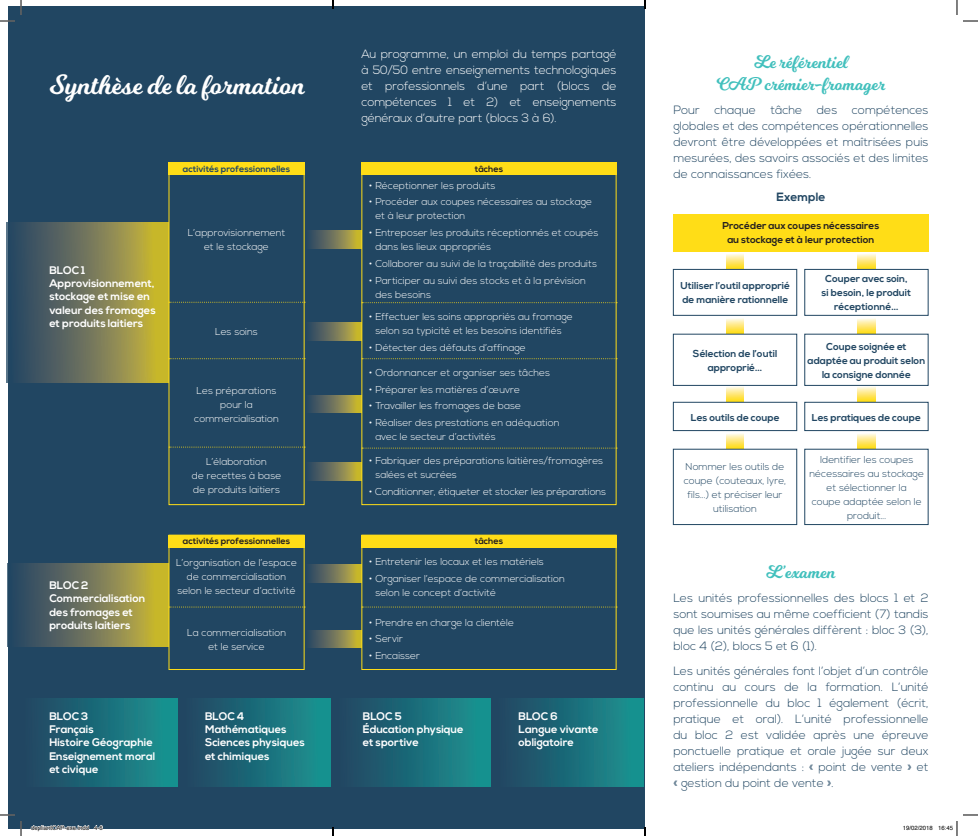
<style>
.page{position:relative;width:978px;height:836px;background:#fff}
.page>*{position:absolute;margin:0;border:0;box-sizing:border-box;transform-origin:0 0}
.t1{font:27.4px "Milkshake";color:#fff}
.t2{font:18px/21.6px "Milkshake";color:#42c0bd;text-align:center}
.t3{font:300 12px/16px "Nexa";color:#214662;text-align:justify}
.t4{font:300 12px/16px "Nexa";letter-spacing:-.01em;color:#fff;text-align:justify}
.t5{font:700 12px "Nexa";color:#214662}
.t6{font:700 11px/13.2px "Nexa";color:#fff}
.t7{font:300 10px/14px "Nexa";color:#fff;text-align:center}
.t8{font:700 10px/14px "Nexa";color:#214662;text-align:center}
.t9{font:300 10px/14px "Nexa";color:#214662;text-align:center}
.t10{font:700 10px/14px "Nexa";color:#231f20;text-align:center}
.t11{font:700 9px "Nexa";color:#231f20}
.t12{font:700 9px "Nexa";color:#214662}
.t13{font:6px "Helvetica";color:#000}
</style>
<div class="page">
<svg style="left:726px;top:251px;width:17px;height:18px"></svg>
<svg style="left:726px;top:386px;width:17px;height:16px"></svg>
<svg style="left:726px;top:431px;width:17px;height:18px"></svg>
<svg style="left:726px;top:318px;width:17px;height:16px"></svg>
<svg style="left:857px;top:251px;width:18px;height:18px"></svg>
<svg style="left:857px;top:386px;width:18px;height:16px"></svg>
<svg style="left:857px;top:431px;width:18px;height:18px"></svg>
<svg style="left:857px;top:318px;width:18px;height:16px"></svg>
<div style="left:673px;top:214px;width:255px;height:37px;background:#ffdd17"></div>
<div style="left:672px;top:269px;width:125px;height:47px;border:1px solid #214662"></div>
<div style="left:672px;top:402px;width:125px;height:29px;border:1px solid #214662"></div>
<div style="left:672px;top:449px;width:125px;height:76px;border:1px solid #214662"></div>
<div style="left:804px;top:449px;width:124px;height:76px;border:1px solid #214662"></div>
<div style="left:672px;top:334px;width:125px;height:52px;border:1px solid #214662"></div>
<div style="left:804px;top:269px;width:124px;height:47px;border:1px solid #214662"></div>
<div style="left:804px;top:402px;width:124px;height:29px;border:1px solid #214662"></div>
<div style="left:804px;top:334px;width:124px;height:52px;border:1px solid #214662"></div>
<div style="left:8px;top:7px;width:637px;height:822px;background:#214662"></div>
<svg style="left:7px;top:222px;width:161px;height:160px;background:#757a54"></svg>
<svg style="left:19px;top:564px;width:149px;height:82px;background:#7b7d53"></svg>
<div style="left:21px;top:699px;width:156px;height:87px;background:linear-gradient(to right,#214360,#189492)"></div>
<div style="left:335px;top:699px;width:155px;height:87px;background:linear-gradient(to right,#214360,#189592)"></div>
<div style="left:182px;top:699px;width:149px;height:87px;background:linear-gradient(to right,#214360,#189592)"></div>
<div style="left:495px;top:699px;width:148px;height:87px;background:linear-gradient(to right,#214360,#189491)"></div>
<svg style="left:304px;top:231px;width:57px;height:17px"></svg>
<svg style="left:304px;top:564px;width:57px;height:18px"></svg>
<svg style="left:304px;top:323px;width:57px;height:17px"></svg>
<svg style="left:304px;top:630px;width:57px;height:17px"></svg>
<svg style="left:304px;top:395px;width:57px;height:18px"></svg>
<svg style="left:304px;top:462px;width:57px;height:18px"></svg>
<div style="left:168px;top:162px;width:136px;height:13px;background:#ffdd17"></div>
<div style="left:168px;top:534px;width:136px;height:13px;background:#ffdd17"></div>
<div style="left:361px;top:162px;width:255px;height:13px;background:#ffdd17"></div>
<div style="left:361px;top:534px;width:255px;height:13px;background:#ffdd17"></div>
<div style="left:168px;top:162px;width:136px;height:343px;border:1px solid #ffdd17"></div>
<div style="left:168px;top:534px;width:136px;height:136px;border:1px solid #ffdd17"></div>
<div style="left:361px;top:162px;width:255px;height:343px;border:1px solid #ffdd17"></div>
<div style="left:361px;top:534px;width:255px;height:136px;border:1px solid #ffdd17"></div>
<svg style="left:169px;top:302px;width:136px;height:1px"></svg>
<svg style="left:169px;top:606px;width:136px;height:1px"></svg>
<svg style="left:362px;top:302px;width:255px;height:1px"></svg>
<svg style="left:362px;top:606px;width:255px;height:1px"></svg>
<svg style="left:362px;top:358px;width:255px;height:1px"></svg>
<svg style="left:362px;top:447px;width:255px;height:1px"></svg>
<svg style="left:169px;top:358px;width:136px;height:1px"></svg>
<svg style="left:169px;top:446px;width:136px;height:1px"></svg>
<svg style="left:0;top:0;width:22px;height:22px"></svg>
<svg style="left:0;top:814px;width:22px;height:22px"></svg>
<svg style="left:956px;top:0;width:21px;height:22px"></svg>
<svg style="left:31px;top:825px;width:72px;height:4px"></svg>
<svg style="left:956px;top:814px;width:21px;height:22px"></svg>
<svg style="left:332px;top:0;width:2px;height:9px"></svg>
<svg style="left:332px;top:827px;width:2px;height:9px"></svg>
<h1 class="t1" style="left:49px;top:65px;width:258px">Synthèse de la formation</h1>
<p class="t12" style="left:183px;top:163px;width:109px">activités professionnelles</p>
<p class="t6" style="left:49px;top:264px;width:108px">BLOC 1<br>Approvisionnement, stockage et mise en valeur des fromages et produits laitiers</p>
<p class="t6" style="left:49px;top:579px;width:98px">BLOC 2<br>Commercialisation des fromages et produits laitiers</p>
<p class="t7" style="left:188px;top:226px;width:99px">L’approvisionnement et le stockage</p>
<p class="t7" style="left:215px;top:325px;width:44px">Les soins</p>
<p class="t7" style="left:194px;top:384px;width:86px">Les préparations pour la commercialisation</p>
<p class="t7" style="left:192px;top:455px;width:91px">L’élaboration<br>de recettes à base de produits laitiers</p>
<p class="t11" style="left:183px;top:536px;width:109px">activités professionnelles</p>
<p class="t7" style="left:176px;top:556px;width:123px">L’organisation de l’espace de commercialisation selon le secteur d’activité</p>
<p class="t7" style="left:187px;top:625px;width:101px">La commercialisation et le service</p>
<p class="t4" style="left:361px;top:47px;width:257px">Au programme, un emploi du temps partagé à 50/50 entre enseignements technologiques et professionnels d’une part (blocs de compétences 1 et 2) et enseignements généraux d’autre part (blocs 3 à 6).</p>
<p class="t11" style="left:475px;top:163px;width:30px">tâches</p>
<p class="t7" style="left:369px;top:179px;width:128px">• Réceptionner les produits</p>
<p class="t7" style="left:375px;top:195px;width:218px;text-align:left;text-indent:-6px">• Procéder aux coupes nécessaires au stockage et à leur protection</p>
<p class="t7" style="left:375px;top:226px;width:224px;text-align:left;text-indent:-6px">• Entreposer les produits réceptionnés et coupés dans les lieux appropriés</p>
<p class="t7" style="left:369px;top:257px;width:229px">• Collaborer au suivi de la traçabilité des produits</p>
<p class="t7" style="left:375px;top:274px;width:212px;text-align:left;text-indent:-6px">• Participer au suivi des stocks et à la prévision des besoins</p>
<p class="t7" style="left:369px;top:310px;width:205px">• Effectuer les soins appropriés au fromage selon sa typicité et les besoins identifiés</p>
<p class="t7" style="left:369px;top:341px;width:158px">• Détecter des défauts d’affinage</p>
<p class="t7" style="left:369px;top:366px;width:182px">• Ordonnancer et organiser ses tâches</p>
<p class="t7" style="left:369px;top:382px;width:152px">• Préparer les matières d’œuvre</p>
<p class="t7" style="left:369px;top:399px;width:153px">• Travailler les fromages de base</p>
<p class="t7" style="left:375px;top:416px;width:186px;text-align:left;text-indent:-6px">• Réaliser des prestations en adéquation avec le secteur d’activités</p>
<p class="t7" style="left:375px;top:454px;width:229px;text-align:left;text-indent:-6px">• Fabriquer des préparations laitières/fromagères salées et sucrées</p>
<p class="t7" style="left:369px;top:484px;width:238px">• Conditionner, étiqueter et stocker les préparations</p>
<p class="t11" style="left:475px;top:536px;width:30px">tâches</p>
<p class="t7" style="left:369px;top:555px;width:176px">• Entretenir les locaux et les matériels</p>
<p class="t7" style="left:375px;top:572px;width:191px;text-align:left;text-indent:-6px">• Organiser l’espace de commercialisation selon le concept d’activité</p>
<p class="t7" style="left:369px;top:615px;width:146px">• Prendre en charge la clientèle</p>
<p class="t7" style="left:369px;top:632px;width:35px">• Servir</p>
<p class="t7" style="left:369px;top:649px;width:52px">• Encaisser</p>
<p class="t6" style="left:49px;top:710px;width:107px">BLOC 3<br>Français<br>Histoire Géographie<br>Enseignement moral et civique</p>
<p class="t6" style="left:363px;top:710px;width:102px">BLOC 5<br>Éducation physique et sportive</p>
<p class="t6" style="left:205px;top:710px;width:101px">BLOC 4<br>Mathématiques<br>Sciences physiques et chimiques</p>
<p class="t6" style="left:518px;top:710px;width:82px">BLOC 6<br>Langue vivante obligatoire</p>
<h2 class="t2" style="left:716px;top:52px;width:170px">Le référentiel<br>CAP crémier-fromager</h2>
<p class="t3" style="left:673px;top:102px;width:257px">Pour chaque tâche des compétences globales et des compétences opérationnelles devront être développées et maîtrisées puis mesurées, des savoirs associés et des limites de connaissances fixées.</p>
<p class="t5" style="left:776px;top:189px;width:50px">Exemple</p>
<p class="t10" style="left:722px;top:219px;width:158px">Procéder aux coupes nécessaires au stockage et à leur protection</p>
<p class="t8" style="left:680px;top:279px;width:111px;text-align:left">Utiliser l’outil approprié de manière rationnelle</p>
<p class="t8" style="left:821px;top:272px;width:91px">Couper avec soin, si besoin, le produit réceptionné...</p>
<p class="t8" style="left:692px;top:346px;width:86px">Sélection de l’outil approprié...</p>
<p class="t8" style="left:691px;top:410px;width:90px">Les outils de coupe</p>
<p class="t8" style="left:807px;top:339px;width:119px">Coupe soignée et adaptée au produit selon la consigne donnée</p>
<p class="t8" style="left:811px;top:410px;width:111px">Les pratiques de coupe</p>
<p class="t9" style="left:683px;top:460px;width:104px">Nommer les outils de coupe (couteaux, lyre, fils...) et préciser leur utilisation</p>
<p class="t9" style="left:809px;top:453px;width:116px">Identifier les coupes nécessaires au stockage et sélectionner la<br>coupe adaptée selon le produit...</p>
<h2 class="t2" style="left:766px;top:562px;width:71px">L’examen</h2>
<p class="t3" style="left:673px;top:590px;width:257px">Les unités professionnelles des blocs 1 et 2 sont soumises au même coefficient (7) tandis que les unités générales diffèrent : bloc 3 (3), bloc 4 (2), blocs 5 et 6 (1).</p>
<p class="t3" style="left:673px;top:663px;width:257px">Les unités générales font l’objet d’un contrôle continu au cours de la formation. L’unité professionnelle du bloc 1 également (écrit, pratique et oral). L’unité professionnelle du bloc 2 est validée après une épreuve ponctuelle pratique et orale jugée sur deux ateliers indépendants : « point de vente » et « gestion du point de vente ».</p>
<p class="t13" style="left:31px;top:823px;width:73px">depliantCAP-exe.indd 4-6</p>
<p class="t13" style="left:902px;top:823px;width:52px">19/02/2018 16:45</p>
</div>
